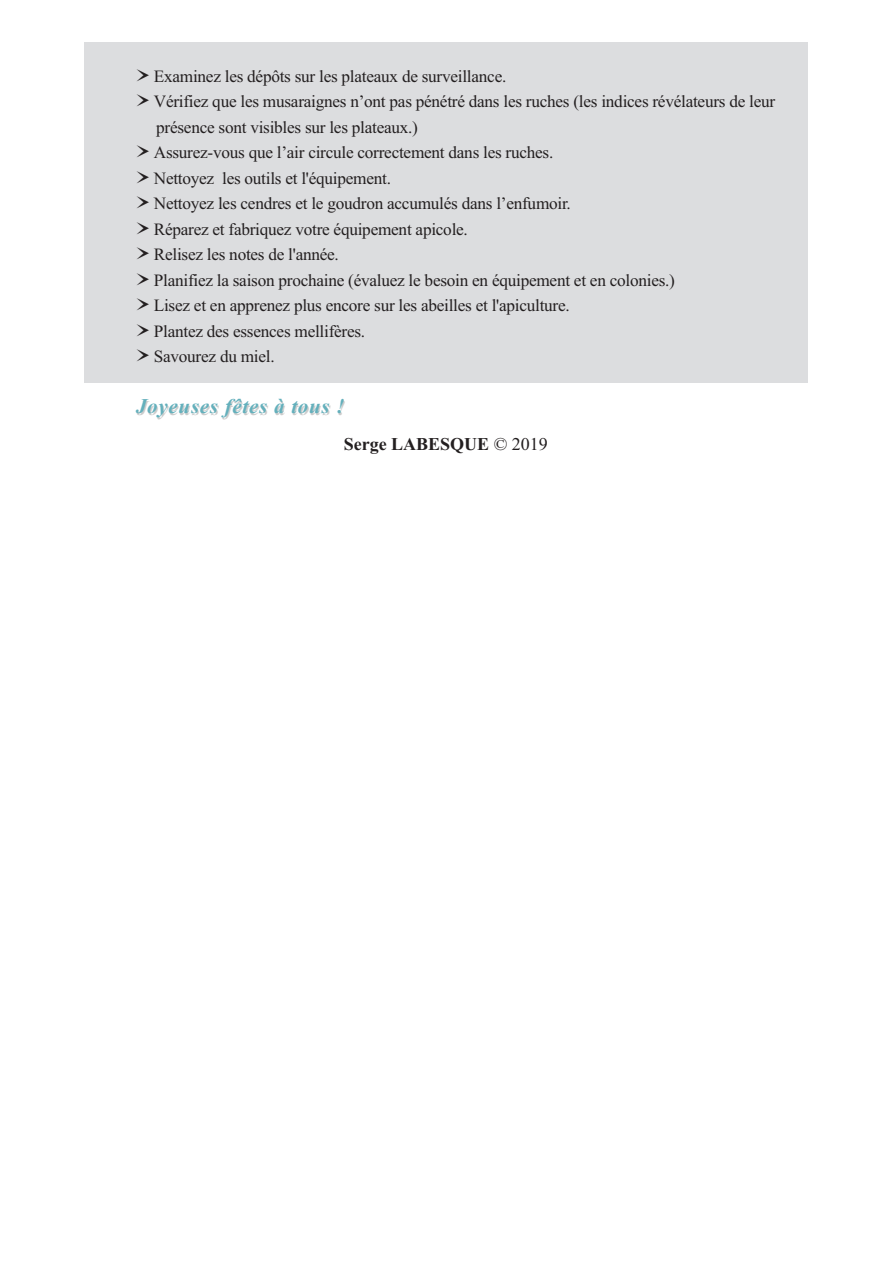
<style>
.page{position:relative;width:893px;height:1263px;background:#fff}
.page>*{position:absolute;margin:0;border:0;box-sizing:border-box;transform-origin:0 0}
.t1{font:italic 700 21px "Times New Roman";letter-spacing:.035em;color:#64b0bc}
.t2{font:18px "Times New Roman PS Bold MT OTF";color:#231f20}
.t3{font:17.25px "Times New Roman";letter-spacing:-.015em;color:#231f20}
.s1{font-family:"Arrows 1";font-size:13.5px}
.s2{font-family:"Times New Roman"}
</style>
<div class="page">
<div style="left:84px;top:43px;width:724px;height:340px;background:#dcdddf"></div>
<p class="t3" style="left:136px;top:66px;width:372px"><span class="s1">R</span> Examinez les dépôts sur les plateaux de surveillance.</p>
<p class="t3" style="left:136px;top:91px;width:641px"><span class="s1">R</span> Vérifiez que les musaraignes n’ont pas pénétré dans les ruches (les indices révélateurs de leur</p>
<p class="t3" style="left:156px;top:117px;width:263px">présence sont visibles sur les plateaux.)</p>
<p class="t3" style="left:136px;top:142px;width:419px"><span class="s1">R</span> Assurez-vous que l’air circule correctement dans les ruches.</p>
<p class="t3" style="left:136px;top:168px;width:256px"><span class="s1">R</span> Nettoyez les outils et l'équipement.</p>
<p class="t3" style="left:136px;top:193px;width:436px"><span class="s1">R</span> Nettoyez les cendres et le goudron accumulés dans l’enfumoir.</p>
<p class="t3" style="left:136px;top:219px;width:333px"><span class="s1">R</span> Réparez et fabriquez votre équipement apicole.</p>
<p class="t3" style="left:136px;top:244px;width:204px"><span class="s1">R</span> Relisez les notes de l'année.</p>
<p class="t3" style="left:136px;top:270px;width:540px"><span class="s1">R</span> Planifiez la saison prochaine (évaluez le besoin en équipement et en colonies.)</p>
<p class="t3" style="left:136px;top:295px;width:435px"><span class="s1">R</span> Lisez et en apprenez plus encore sur les abeilles et l'apiculture.</p>
<p class="t3" style="left:136px;top:321px;width:231px"><span class="s1">R</span> Plantez des essences mellifères.</p>
<p class="t3" style="left:136px;top:346px;width:140px"><span class="s1">R</span> Savourez du miel.</p>
<p class="t1" style="left:136px;top:394px;width:210px">Joyeuses fêtes à tous !</p>
<p class="t2" style="left:344px;top:434px;width:206px">Serge LABESQUE <span class="s2">© 2019</span></p>
</div>
